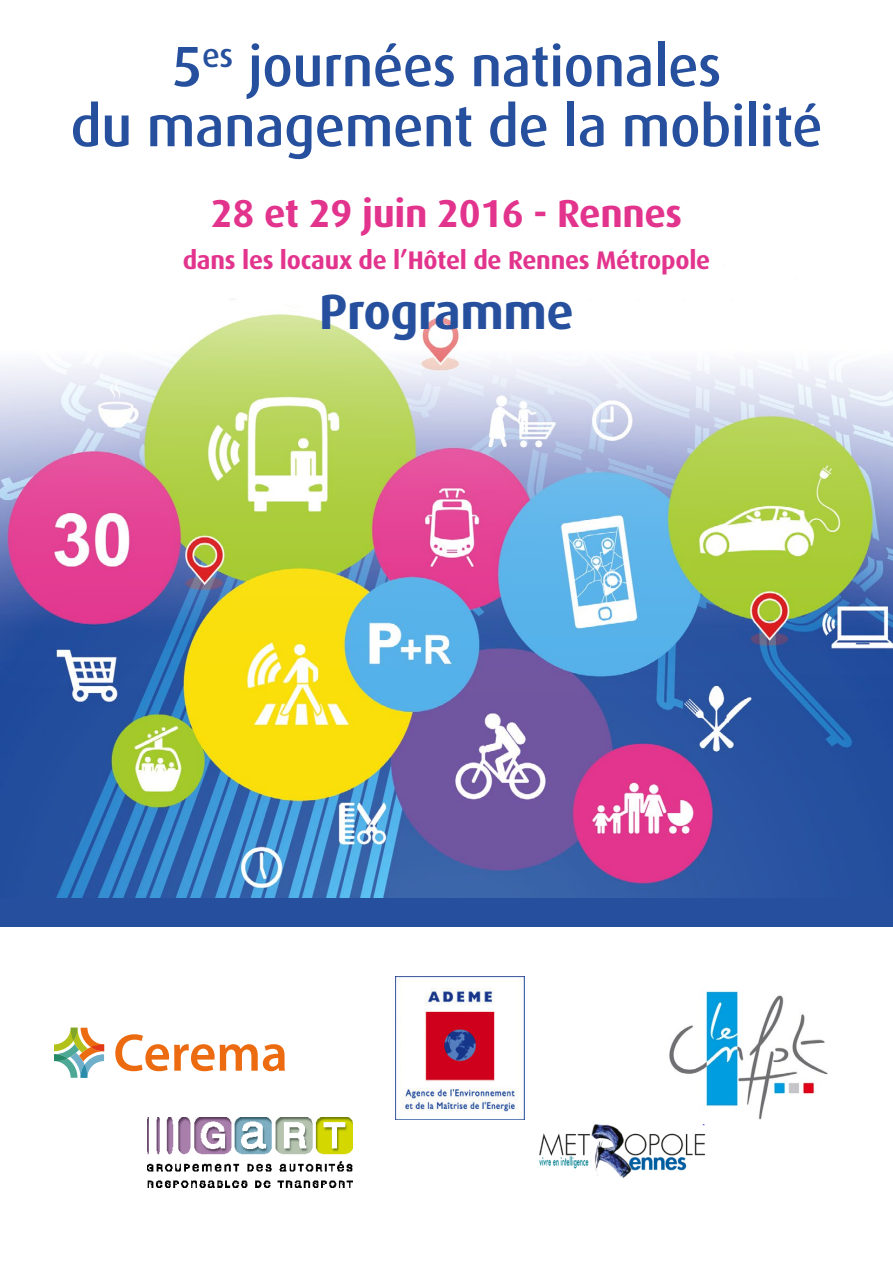
<style>
.page{position:relative;width:893px;height:1263px;background:#fff}
.page>*{position:absolute;margin:0;border:0;box-sizing:border-box;transform-origin:0 0}
.t1{font:500 57px/60px "Dax OT";letter-spacing:-.01em;color:#26509e;text-align:center}
.t2{font:700 49.5px "Dax OT";letter-spacing:-.01em;color:#26509e}
.t3{font:700 39px "Dax OT";letter-spacing:-.01em;color:#e2348d}
.t4{font:700 25.5px "Dax OT";letter-spacing:-.01em;color:#e2348d}
</style>
<div class="page">
<img style="left:0;top:298px;width:893px;height:600px">
<div style="left:0;top:898px;width:893px;height:28px;background:#26509e"></div>
<svg style="left:115px;top:1034px;width:170px;height:37px"></svg>
<svg style="left:54px;top:1028px;width:50px;height:50px"></svg>
<img style="left:396px;top:976px;width:129px;height:143px">
<img style="left:539px;top:1124px;width:167px;height:54px">
<img style="left:147px;top:1117px;width:205px;height:71px">
<img style="left:669px;top:991px;width:159px;height:129px">
<p class="t1" style="left:70px;top:37px;width:754px">5<sup>es</sup> journées nationales<br>du management de la mobilité</p>
<p class="t3" style="left:211px;top:192px;width:473px">28 et 29 juin 2016 - Rennes</p>
<p class="t4" style="left:183px;top:246px;width:529px">dans les locaux de l’Hôtel de Rennes Métropole</p>
<p class="t2" style="left:319px;top:284px;width:256px">Programme</p>
</div>
